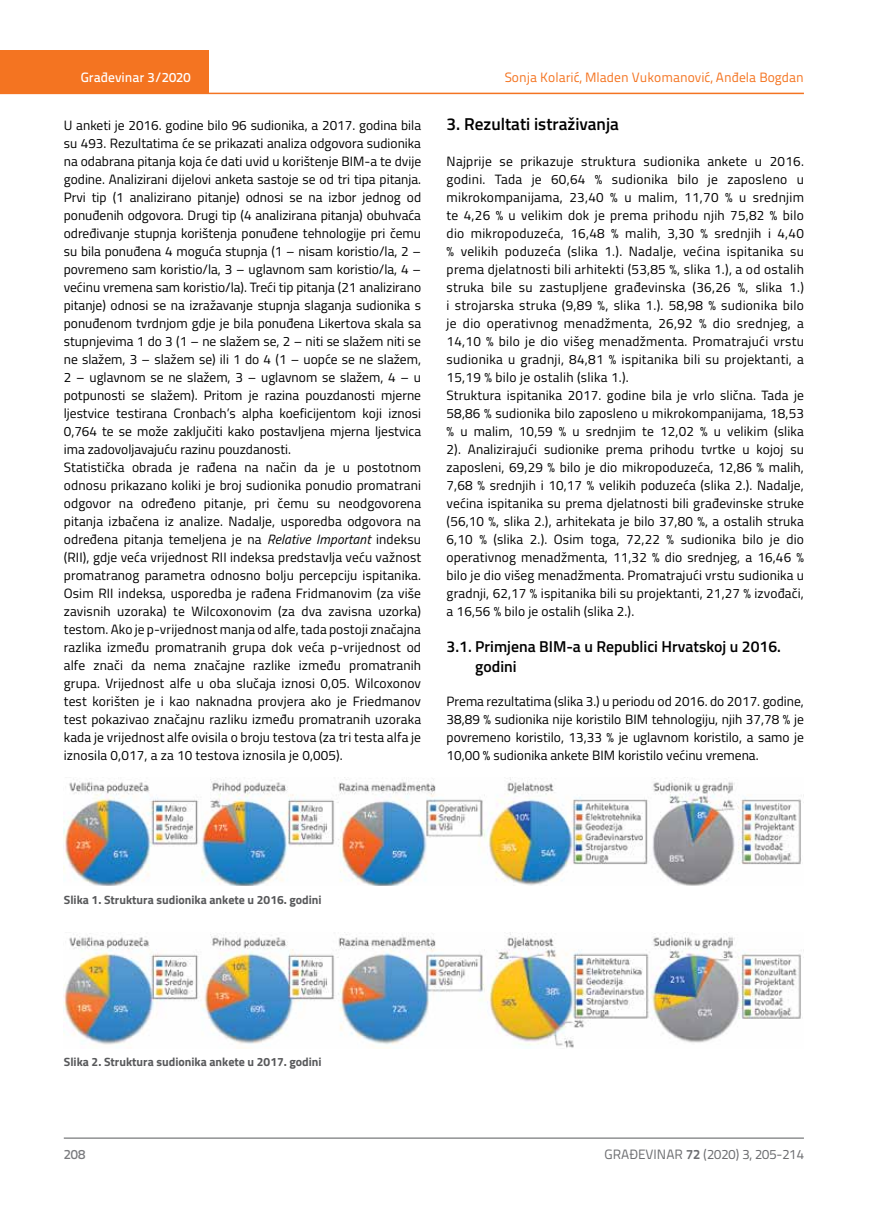
<style>
.page{position:relative;width:872px;height:1212px;background:#fff}
.page>*{position:absolute;margin:0;border:0;box-sizing:border-box;transform-origin:0 0}
.t1{font:600 17.25px "Titillium";color:#000}
.t2{font:600 15.75px/19.5px "Titillium";color:#000}
.t3{font:13.5px/18px "Titillium";letter-spacing:.01em;color:#000}
.t4{font:13.5px "Titillium Text 22 L";color:#f47421}
.t5{font:13.5px "Titillium Text 22 L";color:#6d6e71}
.t6{font:500 13.5px "Titillium Text 22 L";color:#fff}
.t7{font:500 13.5px "Titillium Text 22 L";color:#797a7d}
.t8{font:700 12px "Titillium";color:#58595b}
.s1{font-style:italic}
.s2{font-weight:700}
</style>
<div class="page">
<div style="left:0;top:50px;width:208px;height:44px;background:#f47421"></div>
<hr style="left:0;top:93px;width:804px;height:1px;background:#f47421">
<hr style="left:64px;top:1138px;width:740px;height:1px;background:#58595b">
<img style="left:64px;top:777px;width:740px;height:108px">
<img style="left:64px;top:932px;width:740px;height:116px">
<p class="t6" style="left:81px;top:67px;width:111px">Građevinar 3/2020</p>
<p class="t4" style="left:504px;top:68px;width:301px">Sonja Kolarić, Mladen Vukomanović, Anđela Bogdan</p>
<p class="t3" style="left:64px;top:115px;width:359px">U anketi je 2016. godine bilo 96 sudionika, a 2017. godina bila su 493. Rezultatima će se prikazati analiza odgovora sudionika na odabrana pitanja koja će dati uvid u korištenje BIM-a te dvije godine. Analizirani dijelovi anketa sastoje se od tri tipa pitanja.<br>Prvi tip (1 analizirano pitanje) odnosi se na izbor jednog od ponuđenih odgovora. Drugi tip (4 analizirana pitanja) obuhvaća određivanje stupnja korištenja ponuđene tehnologije pri čemu su bila ponuđena 4 moguća stupnja (1 – nisam koristio/la, 2 – povremeno sam koristio/la, 3 – uglavnom sam koristio/la, 4 – većinu vremena sam koristio/la). Treći tip pitanja (21 analizirano pitanje) odnosi se na izražavanje stupnja slaganja sudionika s ponuđenom tvrdnjom gdje je bila ponuđena Likertova skala sa stupnjevima 1 do 3 (1 – ne slažem se, 2 – niti se slažem niti se ne slažem, 3 – slažem se) ili 1 do 4 (1 – uopće se ne slažem, 2 – uglavnom se ne slažem, 3 – uglavnom se slažem, 4 – u potpunosti se slažem). Pritom je razina pouzdanosti mjerne ljestvice testirana Cronbach’s alpha koeficijentom koji iznosi 0,764 te se može zaključiti kako postavljena mjerna ljestvica ima zadovoljavajuću razinu pouzdanosti.<br>Statistička obrada je rađena na način da je u postotnom odnosu prikazano koliki je broj sudionika ponudio promatrani odgovor na određeno pitanje, pri čemu su neodgovorena pitanja izbačena iz analize. Nadalje, usporedba odgovora na određena pitanja temeljena je na <span class="s1">Relative Important</span> indeksu (RII), gdje veća vrijednost RII indeksa predstavlja veću važnost promatranog parametra odnosno bolju percepciju ispitanika.<br>Osim RII indeksa, usporedba je rađena Fridmanovim (za više zavisnih uzoraka) te Wilcoxonovim (za dva zavisna uzorka) testom. Ako je p-vrijednost manja od alfe, tada postoji značajna razlika između promatranih grupa dok veća p-vrijednost od alfe znači da nema značajne razlike između promatranih grupa. Vrijednost alfe u oba slučaja iznosi 0,05. Wilcoxonov test korišten je i kao naknadna provjera ako je Friedmanov test pokazivao značajnu razliku između promatranih uzoraka kada je vrijednost alfe ovisila o broju testova (za tri testa alfa je iznosila 0,017, a za 10 testova iznosila je 0,005).</p>
<p class="t1" style="left:446px;top:111px;width:174px">3. Rezultati istraživanja</p>
<p class="t3" style="left:446px;top:151px;width:359px">Najprije se prikazuje struktura sudionika ankete u 2016. godini. Tada je 60,64 % sudionika bilo je zaposleno u mikrokompanijama, 23,40 % u malim, 11,70 % u srednjim te 4,26 % u velikim dok je prema prihodu njih 75,82 % bilo dio mikropoduzeća, 16,48 % malih, 3,30 % srednjih i 4,40 % velikih poduzeća (slika 1.). Nadalje, većina ispitanika su prema djelatnosti bili arhitekti (53,85 %, slika 1.), a od ostalih struka bile su zastupljene građevinska (36,26 %, slika 1.) i strojarska struka (9,89 %, slika 1.). 58,98 % sudionika bilo je dio operativnog menadžmenta, 26,92 % dio srednjeg, a 14,10 % bilo je dio višeg menadžmenta. Promatrajući vrstu sudionika u gradnji, 84,81 % ispitanika bili su projektanti, a 15,19 % bilo je ostalih (slika 1.).<br>Struktura ispitanika 2017. godine bila je vrlo slična. Tada je 58,86 % sudionika bilo zaposleno u mikrokompanijama, 18,53 % u malim, 10,59 % u srednjim te 12,02 % u velikim (slika 2). Analizirajući sudionike prema prihodu tvrtke u kojoj su zaposleni, 69,29 % bilo je dio mikropoduzeća, 12,86 % malih, 7,68 % srednjih i 10,17 % velikih poduzeća (slika 2.). Nadalje, većina ispitanika su prema djelatnosti bili građevinske struke (56,10 %, slika 2.), arhitekata je bilo 37,80 %, a ostalih struka 6,10 % (slika 2.). Osim toga, 72,22 % sudionika bilo je dio operativnog menadžmenta, 11,32 % dio srednjeg, a 16,46 % bilo je dio višeg menadžmenta. Promatrajući vrstu sudionika u gradnji, 62,17 % ispitanika bili su projektanti, 21,27 % izvođači, a 16,56 % bilo je ostalih (slika 2.).</p>
<p class="t2" style="left:475px;top:636px;width:307px;text-indent:-29px">3.1. Primjena BIM-a u Republici Hrvatskoj u 2016. godini</p>
<p class="t3" style="left:446px;top:692px;width:359px;text-align:justify">Prema rezultatima (slika 3.) u periodu od 2016. do 2017. godine, 38,89 % sudionika nije koristilo BIM tehnologiju, njih 37,78 % je povremeno koristilo, 13,33 % je uglavnom koristilo, a samo je 10,00 % sudionika ankete BIM koristilo većinu vremena.</p>
<p class="t8" style="left:64px;top:891px;width:259px">Slika 1. Struktura sudionika ankete u 2016. godini</p>
<p class="t8" style="left:64px;top:1053px;width:259px">Slika 2. Struktura sudionika ankete u 2017. godini</p>
<p class="t7" style="left:64px;top:1144px;width:23px">208</p>
<p class="t5" style="left:604px;top:1144px;width:201px">GRAĐEVINAR <span class="s2">72</span> (2020) 3, 205-214</p>
</div>
